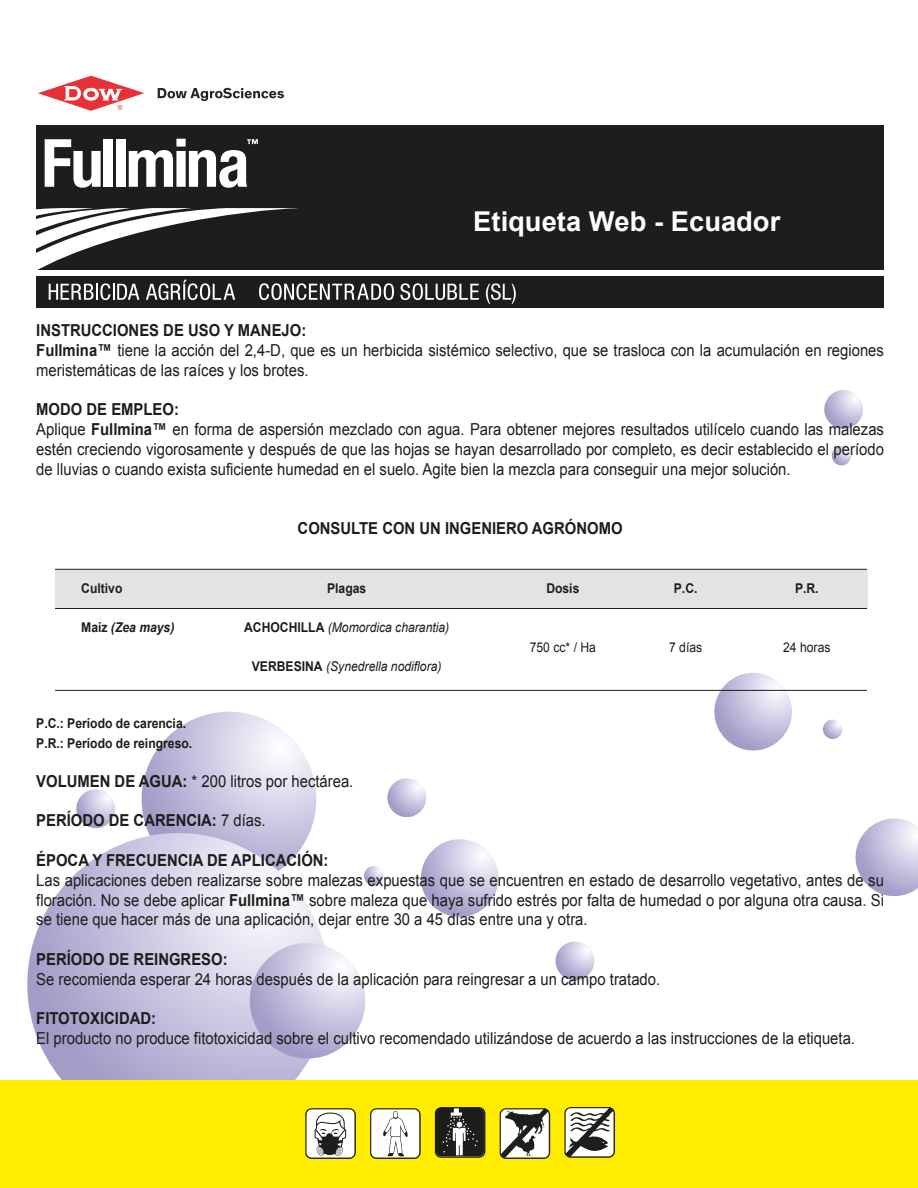
<style>
.page{position:relative;width:918px;height:1188px;background:#fff}
.page>*{position:absolute;margin:0;border:0;box-sizing:border-box;transform-origin:0 0}
.t1{font:700 27.3px "Arial";color:#fff}
.t2{font:16.5px/19.8px "Arial";color:#1d1d1b;scale:.9 1}
.t3{font:700 16.5px "Arial";color:#1d1d1b;scale:.9 1}
.t4{font:700 13.5px/19.5px "Arial";color:#1d1d1b;scale:.9 1}
.t5{font:italic 13.5px "Arial";color:#1d1d1b;scale:.9 1}
.t6{font:13.5px "Arial";color:#1d1d1b;scale:.9 1}
.t7{font:italic 700 13.5px "Arial";color:#1d1d1b;scale:.9 1}
.s1{font-weight:700}
.s2{font-style:normal}
.s3{font-weight:700;font-style:normal}
.s4{font-weight:400}
</style>
<div class="page">
<svg style="left:142px;top:712px;width:174px;height:174px;background:#cdc8e2"></svg>
<svg style="left:27px;top:833px;width:303px;height:302px;background:#cac4df"></svg>
<svg style="left:250px;top:943px;width:115px;height:116px;background:#c7c1de"></svg>
<svg style="left:421px;top:839px;width:78px;height:78px;background:#c8c2df"></svg>
<svg style="left:714px;top:673px;width:78px;height:78px;background:#c7c1de"></svg>
<svg style="left:856px;top:818px;width:62px;height:78px"></svg>
<svg style="left:387px;top:778px;width:39px;height:39px"></svg>
<svg style="left:556px;top:942px;width:38px;height:38px"></svg>
<svg style="left:76px;top:789px;width:39px;height:39px"></svg>
<svg style="left:824px;top:390px;width:39px;height:39px"></svg>
<svg style="left:832px;top:446px;width:19px;height:19px"></svg>
<svg style="left:823px;top:720px;width:19px;height:19px"></svg>
<svg style="left:364px;top:866px;width:19px;height:20px"></svg>
<div style="left:0;top:1081px;width:918px;height:107px;background:#ffec00"></div>
<div style="left:55px;top:569px;width:812px;height:40px;background:#e3e3e3"></div>
<hr style="left:55px;top:569px;width:812px;height:1px;background:#1d1d1b">
<hr style="left:55px;top:608px;width:812px;height:1px;background:#1d1d1b">
<hr style="left:55px;top:690px;width:812px;height:1px;background:#1d1d1b">
<svg style="left:305px;top:1108px;width:51px;height:51px;background:#bcbbb0"></svg>
<svg style="left:370px;top:1108px;width:51px;height:51px;background:#deddd3"></svg>
<svg style="left:435px;top:1107px;width:50px;height:51px;background:#44433c"></svg>
<svg style="left:564px;top:1107px;width:51px;height:51px;background:#a2a197"></svg>
<svg style="left:500px;top:1108px;width:50px;height:51px;background:#9f9e96"></svg>
<div style="left:37px;top:125px;width:847px;height:182px;background:#1d1d1b"></div>
<div style="left:36px;top:270px;width:852px;height:6px;background:#fff"></div>
<svg style="left:158px;top:88px;width:126px;height:13px"></svg>
<svg style="left:38px;top:76px;width:106px;height:35px"></svg>
<svg style="left:400px;top:283px;width:79px;height:17px"></svg>
<svg style="left:36px;top:208px;width:358px;height:92px"></svg>
<svg style="left:486px;top:283px;width:30px;height:21px"></svg>
<svg style="left:45px;top:139px;width:56px;height:49px"></svg>
<div style="left:104px;top:139px;width:9px;height:48px;background:#fff"></div>
<div style="left:116px;top:139px;width:9px;height:48px;background:#fff"></div>
<svg style="left:129px;top:139px;width:129px;height:49px"></svg>
<h1 class="t1" style="left:473px;top:203px;width:309px">Etiqueta Web - Ecuador</h1>
<p class="t2" style="left:36px;top:320px;width:943px"><span class="s1">INSTRUCCIONES DE USO Y MANEJO:<br>Fullmina™</span> tiene la acción del 2,4-D, que es un herbicida sistémico selectivo, que se trasloca con la acumulación en regiones meristemáticas de las raíces y los brotes.</p>
<p class="t2" style="left:36px;top:400px;width:943px"><span class="s1">MODO DE EMPLEO:<br></span>Aplique <span class="s1">Fullmina™</span> en forma de aspersión mezclado con agua. Para obtener mejores resultados utilícelo cuando las malezas estén creciendo vigorosamente y después de que las hojas se hayan desarrollado por completo, es decir establecido el período de lluvias o cuando exista suficiente humedad en el suelo. Agite bien la mezcla para conseguir una mejor solución.</p>
<p class="t3" style="left:298px;top:517px;width:363px">CONSULTE CON UN INGENIERO AGRÓNOMO</p>
<p class="t4" style="left:81px;top:579px;width:47px">Cultivo</p>
<p class="t4" style="left:327px;top:579px;width:45px">Plagas</p>
<p class="t4" style="left:546px;top:579px;width:38px">Dosis</p>
<p class="t4" style="left:674px;top:579px;width:28px">P.C.</p>
<p class="t4" style="left:795px;top:579px;width:28px">P.R.</p>
<p class="t7" style="left:81px;top:618px;width:105px"><span class="s2">Maíz</span> (Zea mays)</p>
<p class="t5" style="left:244px;top:619px;width:230px"><span class="s3">ACHOCHILLA</span> (Momordica charantia)</p>
<p class="t6" style="left:530px;top:638px;width:75px">750 cc* / Ha</p>
<p class="t6" style="left:669px;top:638px;width:38px">7 días</p>
<p class="t6" style="left:783px;top:638px;width:54px">24 horas</p>
<p class="t5" style="left:252px;top:658px;width:212px"><span class="s3">VERBESINA</span> (Synedrella nodiflora)</p>
<p class="t4" style="left:36px;top:714px;width:175px">P.C.: Período de carencia.<br>P.R.: Período de reingreso.</p>
<p class="t2" style="left:36px;top:771px;width:354px"><span class="s1">VOLUMEN DE AGUA:</span> * 200 litros por hectárea.</p>
<p class="t3" style="left:36px;top:810px;width:256px">PERÍODO DE CARENCIA: <span class="s4">7 días.</span></p>
<p class="t3" style="left:36px;top:849px;width:326px">ÉPOCA Y FRECUENCIA DE APLICACIÓN:</p>
<p class="t2" style="left:36px;top:870px;width:943px;text-align:justify">Las aplicaciones deben realizarse sobre malezas expuestas que se encuentren en estado de desarrollo vegetativo, antes de su floración. No se debe aplicar <span class="s1">Fullmina™</span> sobre maleza que haya sufrido estrés por falta de humedad o por alguna otra causa. Si se tiene que hacer más de una aplicación, dejar entre 30 a 45 días entre una y otra.</p>
<p class="t3" style="left:36px;top:948px;width:214px">PERÍODO DE REINGRESO:</p>
<p class="t2" style="left:36px;top:969px;width:695px">Se recomienda esperar 24 horas después de la aplicación para reingresar a un campo tratado.</p>
<p class="t3" style="left:36px;top:1008px;width:135px">FITOTOXICIDAD:</p>
<p class="t2" style="left:36px;top:1029px;width:911px">El producto no produce fitotoxicidad sobre el cultivo recomendado utilizándose de acuerdo a las instrucciones de la etiqueta.</p>
</div>
